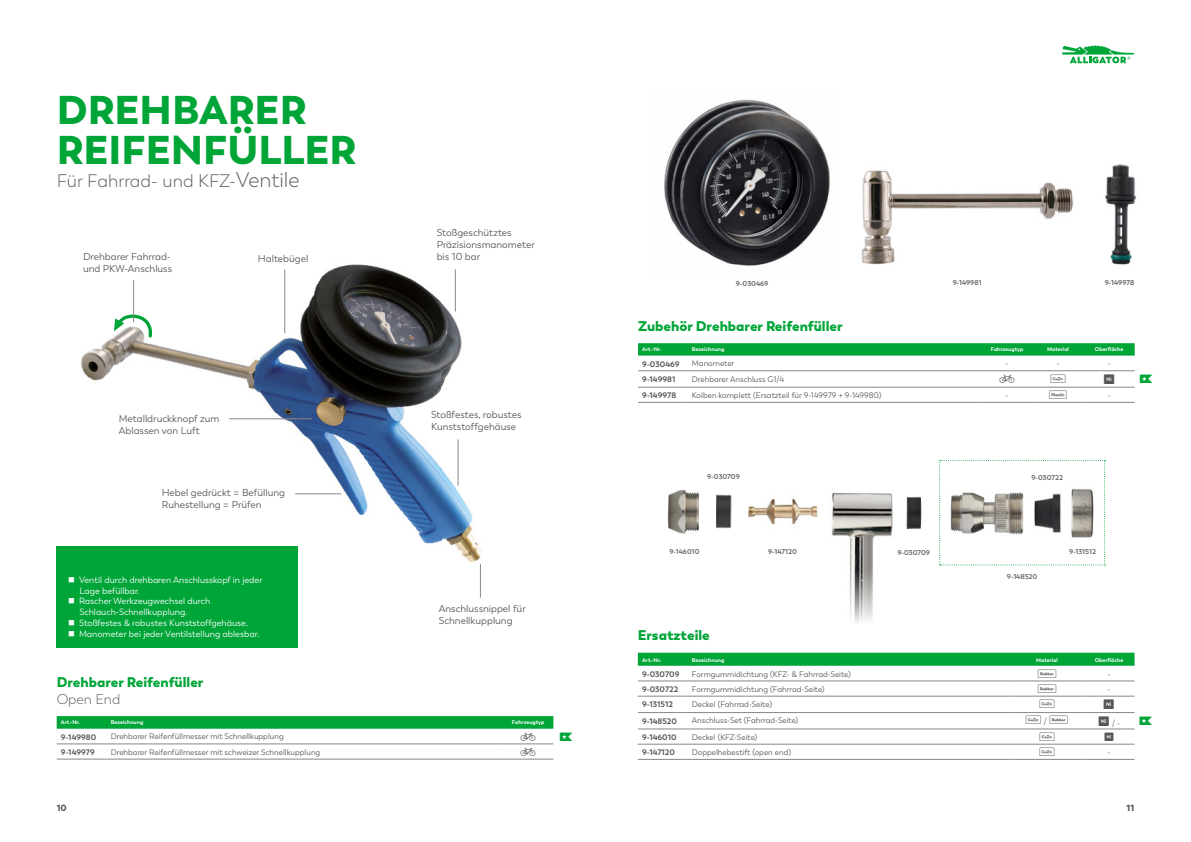
<style>
.page{position:relative;width:1191px;height:842px;background:#fff}
.page>*{position:absolute;margin:0;border:0;box-sizing:border-box;transform-origin:0 0}
.t1{font:900 40px/40px "Trenda";color:#00a538}
.t2{font:300 18px "Trenda";color:#575756}
.t3{font:900 14px "Trenda";color:#00a538}
.t4{font:300 14px "Trenda";color:#575756}
.t5{font:10px/12px "Trenda";color:#575756}
.t6{font:9px/10.8px "Trenda";color:#fff}
.t7{font:900 9px "Trenda";color:#575756}
.t8{font:8px "Trenda";color:#575756}
.t9{font:700 8px "Trenda";color:#575756}
.t10{font:700 7px "Trenda";color:#6b6b6a}
.t11{font:700 5.5px "Trenda";color:#fff}
.s1{font-size:21px}
</style>
<div class="page">
<svg style="left:1062px;top:45px;width:72px;height:18px"></svg>
<hr style="left:57px;top:744px;width:49px;height:1px;background:#878787">
<hr style="left:106px;top:744px;width:397px;height:1px;background:#878787">
<hr style="left:503px;top:744px;width:50px;height:1px;background:#878787">
<hr style="left:503px;top:759px;width:50px;height:1px;background:#878787">
<hr style="left:57px;top:759px;width:49px;height:1px;background:#878787">
<hr style="left:106px;top:759px;width:397px;height:1px;background:#878787">
<img style="left:81px;top:264px;width:360px;height:149px">
<img style="left:441px;top:269px;width:41px;height:294px">
<img style="left:261px;top:413px;width:181px;height:150px">
<svg style="left:114px;top:314px;width:39px;height:26px"></svg>
<hr style="left:133px;top:280px;width:1px;height:42px;background:#878787">
<hr style="left:284px;top:270px;width:1px;height:63px;background:#878787">
<hr style="left:229px;top:419px;width:82px;height:1px;background:#878787">
<hr style="left:295px;top:494px;width:46px;height:1px;background:#878787">
<hr style="left:480px;top:564px;width:1px;height:34px;background:#878787">
<hr style="left:458px;top:439px;width:1px;height:47px;background:#878787">
<hr style="left:455px;top:269px;width:1px;height:43px;background:#878787">
<div style="left:57px;top:546px;width:241px;height:102px;background:#00a538"></div>
<img style="left:1105px;top:164px;width:31px;height:101px">
<img style="left:861px;top:170px;width:213px;height:95px">
<hr style="left:638px;top:681px;width:49px;height:1px;background:#878787">
<hr style="left:687px;top:681px;width:323px;height:1px;background:#878787">
<hr style="left:1010px;top:681px;width:73px;height:1px;background:#878787">
<hr style="left:1083px;top:681px;width:51px;height:1px;background:#878787">
<hr style="left:1010px;top:696px;width:73px;height:1px;background:#878787">
<hr style="left:1083px;top:696px;width:51px;height:1px;background:#878787">
<hr style="left:638px;top:712px;width:49px;height:1px;background:#878787">
<hr style="left:687px;top:712px;width:323px;height:1px;background:#878787">
<hr style="left:1010px;top:712px;width:73px;height:1px;background:#878787">
<hr style="left:1083px;top:712px;width:51px;height:1px;background:#878787">
<hr style="left:638px;top:729px;width:49px;height:1px;background:#878787">
<hr style="left:687px;top:729px;width:323px;height:1px;background:#878787">
<hr style="left:1010px;top:729px;width:73px;height:1px;background:#878787">
<hr style="left:1083px;top:729px;width:51px;height:1px;background:#878787">
<hr style="left:638px;top:744px;width:49px;height:1px;background:#878787">
<hr style="left:687px;top:744px;width:323px;height:1px;background:#878787">
<hr style="left:1010px;top:744px;width:73px;height:1px;background:#878787">
<hr style="left:1083px;top:744px;width:51px;height:1px;background:#878787">
<hr style="left:638px;top:696px;width:49px;height:1px;background:#878787">
<hr style="left:687px;top:696px;width:323px;height:1px;background:#878787">
<hr style="left:638px;top:759px;width:49px;height:1px;background:#878787">
<hr style="left:687px;top:759px;width:323px;height:1px;background:#878787">
<hr style="left:1010px;top:759px;width:73px;height:1px;background:#878787">
<hr style="left:1083px;top:759px;width:51px;height:1px;background:#878787">
<img style="left:831px;top:492px;width:62px;height:130px">
<img style="left:906px;top:497px;width:16px;height:32px">
<svg style="left:939px;top:460px;width:166px;height:105px"></svg>
<svg style="left:638px;top:343px;width:496px;height:13px;background:#0ca941"></svg>
<hr style="left:981px;top:371px;width:51px;height:1px;background:#878787">
<hr style="left:1032px;top:371px;width:51px;height:1px;background:#878787">
<hr style="left:1083px;top:371px;width:51px;height:1px;background:#878787">
<hr style="left:638px;top:387px;width:49px;height:1px;background:#878787">
<hr style="left:687px;top:387px;width:294px;height:1px;background:#878787">
<hr style="left:981px;top:387px;width:51px;height:1px;background:#878787">
<hr style="left:1032px;top:387px;width:51px;height:1px;background:#878787">
<hr style="left:1083px;top:387px;width:51px;height:1px;background:#878787">
<hr style="left:981px;top:402px;width:51px;height:1px;background:#878787">
<hr style="left:1032px;top:402px;width:51px;height:1px;background:#878787">
<hr style="left:1083px;top:402px;width:51px;height:1px;background:#878787">
<hr style="left:638px;top:371px;width:49px;height:1px;background:#878787">
<hr style="left:687px;top:371px;width:294px;height:1px;background:#878787">
<hr style="left:638px;top:402px;width:49px;height:1px;background:#878787">
<hr style="left:687px;top:402px;width:294px;height:1px;background:#878787">
<img style="left:664px;top:99px;width:166px;height:167px">
<img style="left:667px;top:490px;width:32px;height:44px">
<img style="left:716px;top:494px;width:15px;height:35px">
<img style="left:748px;top:498px;width:69px;height:27px">
<svg style="left:638px;top:653px;width:496px;height:13px;background:#04a63b"></svg>
<svg style="left:57px;top:716px;width:496px;height:13px;background:#07a73d"></svg>
<h1 class="t1" style="left:57px;top:90px;width:301px">DREHBARER<br>REIFENFÜLLER</h1>
<h2 class="t2" style="left:57px;top:170px;width:244px">Für Fahrrad- und KFZ-<span class="s1">Ventile</span></h2>
<p class="t5" style="left:437px;top:227px;width:100px">Stoßgeschütztes<br>Präzisionsmanometer</p>
<p class="t5" style="left:83px;top:250px;width:89px">Drehbarer Fahrrad-</p>
<p class="t5" style="left:437px;top:251px;width:45px">bis 10 bar</p>
<p class="t5" style="left:83px;top:262px;width:91px">und PKW-Anschluss</p>
<p class="t5" style="left:258px;top:253px;width:52px">Haltebügel</p>
<p class="t5" style="left:119px;top:413px;width:102px">Metalldruckknopf zum<br>Ablassen von Luft</p>
<p class="t5" style="left:162px;top:486px;width:125px">Hebel gedrückt = Befüllung<br>Ruhestellung = Prüfen</p>
<p class="t6" style="left:79px;top:574px;width:185px">Ventil durch drehbaren Anschlusskopf in jeder Lage befüllbar.<br>Rascher Werkzeugwechsel durch Schlauch-Schnellkupplung.<br>Stoßfestes &amp; robustes Kunststoffgehäuse.<br>Manometer bei jeder Ventilstellung ablesbar.</p>
<p class="t5" style="left:431px;top:408px;width:92px">Stoßfestes, robustes<br>Kunststoffgehäuse</p>
<p class="t5" style="left:439px;top:603px;width:89px">Anschlussnippel für<br>Schnellkupplung</p>
<h3 class="t3" style="left:57px;top:673px;width:148px">Drehbarer Reifenfüller</h3>
<h3 class="t4" style="left:57px;top:691px;width:65px">Open End</h3>
<p class="t11" style="left:61px;top:719px;width:21px">Art.-Nr.</p>
<p class="t11" style="left:111px;top:719px;width:34px">Bezeichnung</p>
<p class="t11" style="left:512px;top:719px;width:34px">Fahrzeugtyp</p>
<p class="t9" style="left:61px;top:732px;width:37px">9-149980</p>
<p class="t8" style="left:111px;top:732px;width:174px">Drehbarer Reifenfüllmesser mit Schnellkupplung</p>
<p class="t9" style="left:61px;top:747px;width:35px">9-149979</p>
<p class="t8" style="left:111px;top:747px;width:211px">Drehbarer Reifenfüllmesser mit schweizer Schnellkupplung</p>
<p class="t10" style="left:736px;top:279px;width:34px">9-030469</p>
<p class="t10" style="left:952px;top:278px;width:30px">9-149981</p>
<p class="t10" style="left:1104px;top:278px;width:31px">9-149978</p>
<h3 class="t3" style="left:638px;top:317px;width:206px">Zubehör Drehbarer Reifenfüller</h3>
<p class="t11" style="left:642px;top:346px;width:21px">Art.-Nr.</p>
<p class="t11" style="left:692px;top:346px;width:34px">Bezeichnung</p>
<p class="t11" style="left:991px;top:346px;width:34px">Fahrzeugtyp</p>
<p class="t11" style="left:1047px;top:346px;width:23px">Material</p>
<p class="t11" style="left:1094px;top:346px;width:30px">Oberfläche</p>
<p class="t9" style="left:642px;top:359px;width:39px">9-030469</p>
<p class="t8" style="left:692px;top:359px;width:44px">Manometer</p>
<p class="t8" style="left:1005px;top:359px;width:4px">-</p>
<p class="t8" style="left:1056px;top:359px;width:4px">-</p>
<p class="t8" style="left:1107px;top:359px;width:4px">-</p>
<p class="t9" style="left:642px;top:374px;width:35px">9-149981</p>
<p class="t8" style="left:692px;top:374px;width:94px">Drehbarer Anschluss G1/4</p>
<p class="t9" style="left:642px;top:390px;width:35px">9-149978</p>
<p class="t8" style="left:692px;top:390px;width:191px">Kolben komplett (Ersatzteil für 9-149979 + 9-149980)</p>
<p class="t8" style="left:1005px;top:390px;width:4px">-</p>
<p class="t8" style="left:1107px;top:390px;width:4px">-</p>
<p class="t10" style="left:707px;top:472px;width:34px">9-030709</p>
<p class="t10" style="left:669px;top:547px;width:32px">9-146010</p>
<p class="t10" style="left:768px;top:547px;width:30px">9-147120</p>
<p class="t10" style="left:897px;top:548px;width:34px">9-030709</p>
<p class="t10" style="left:1031px;top:474px;width:33px">9-030722</p>
<p class="t10" style="left:1007px;top:572px;width:32px">9-148520</p>
<p class="t10" style="left:1069px;top:547px;width:28px">9-131512</p>
<h3 class="t3" style="left:638px;top:626px;width:74px">Ersatzteile</h3>
<p class="t11" style="left:642px;top:656px;width:21px">Art.-Nr.</p>
<p class="t11" style="left:692px;top:656px;width:34px">Bezeichnung</p>
<p class="t11" style="left:1036px;top:656px;width:23px">Material</p>
<p class="t11" style="left:1094px;top:656px;width:30px">Oberfläche</p>
<p class="t9" style="left:642px;top:669px;width:39px">9-030709</p>
<p class="t8" style="left:692px;top:669px;width:161px">Formgummidichtung (KFZ- &amp; Fahrrad-Seite)</p>
<p class="t8" style="left:1107px;top:669px;width:4px">-</p>
<p class="t9" style="left:642px;top:684px;width:38px">9-030722</p>
<p class="t8" style="left:692px;top:684px;width:134px">Formgummidichtung (Fahrrad-Seite)</p>
<p class="t8" style="left:1107px;top:684px;width:4px">-</p>
<p class="t9" style="left:642px;top:699px;width:32px">9-131512</p>
<p class="t8" style="left:692px;top:699px;width:82px">Deckel (Fahrrad-Seite)</p>
<p class="t9" style="left:642px;top:716px;width:36px">9-148520</p>
<p class="t8" style="left:692px;top:716px;width:108px">Anschluss-Set (Fahrrad-Seite)</p>
<p class="t8" style="left:1044px;top:717px;width:5px">/</p>
<p class="t8" style="left:1112px;top:718px;width:9px">/ -</p>
<p class="t9" style="left:642px;top:732px;width:36px">9-146010</p>
<p class="t8" style="left:692px;top:732px;width:67px">Deckel (KFZ-Seite)</p>
<p class="t9" style="left:642px;top:747px;width:34px">9-147120</p>
<p class="t8" style="left:692px;top:747px;width:101px">Doppelhebestift (open end)</p>
<p class="t8" style="left:1107px;top:747px;width:4px">-</p>
<p class="t7" style="left:57px;top:802px;width:12px">10</p>
<p class="t7" style="left:1126px;top:802px;width:9px">11</p>
</div>
